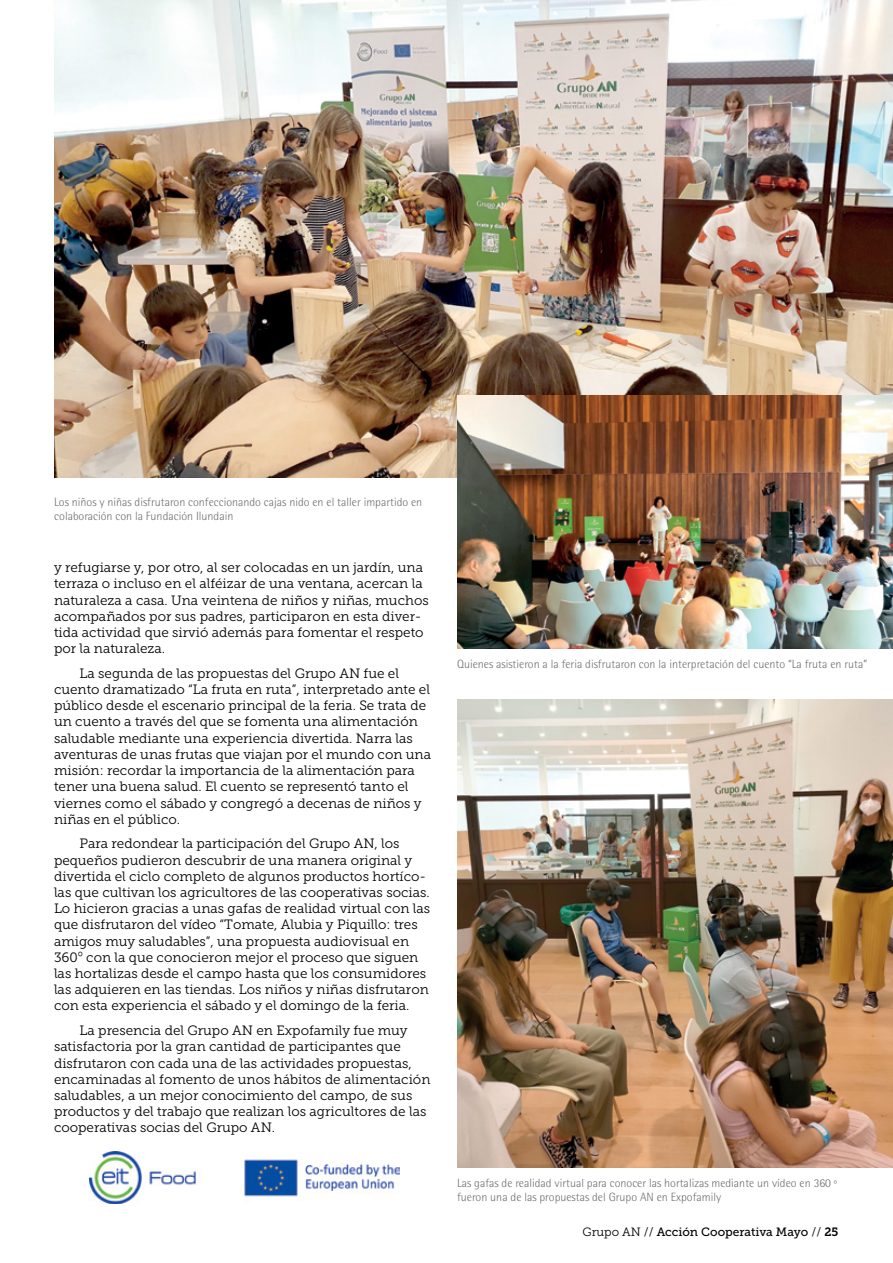
<style>
.page{position:relative;width:893px;height:1263px;background:#fff}
.page>*{position:absolute;margin:0;border:0;box-sizing:border-box;transform-origin:0 0}
.t1{font:13.5px/16.2px "Museo Slab 300";color:#000}
.t2{font:300 12px/14.4px "Rotis Semi Sans";color:#6d6e71}
.t3{font:12px "Museo Slab 500";color:#000}
.s1{font-family:"News Gothic"}
.s2{font-family:"Museo Slab 300"}
.s3{font-family:"Museo Slab 700"}
</style>
<div class="page">
<img style="left:54px;top:0;width:839px;height:478px">
<img style="left:457px;top:395px;width:436px;height:254px">
<img style="left:457px;top:700px;width:436px;height:467px">
<img style="left:90px;top:1151px;width:310px;height:52px">
<p class="t2" style="left:54px;top:494px;width:369px">Los niños y niñas disfrutaron confeccionando cajas nido en el taller impartido en colaboración con la Fundación Ilundain</p>
<p class="t1" style="left:54px;top:559px;width:376px">y refugiarse y, por otro, al ser colocadas en un jardín, una terraza o incluso en el alféizar de una ventana, acercan la naturaleza a casa. Una veintena de niños y niñas, muchos acompañados por sus padres, participaron en esta diver&shy;tida actividad que sirvió además para fomentar el respeto por la naturaleza.</p>
<p class="t1" style="left:54px;top:665px;width:379px;text-indent:26px">La segunda de las propuestas del Grupo AN fue el cuento dramatizado “La fruta en ruta”, interpretado ante el público desde el escenario principal de la feria. Se trata de un cuento a través del que se fomenta una alimentación saludable mediante una experiencia divertida. Narra las aventuras de unas frutas que viajan por el mundo con una misión: recordar la importancia de la alimentación para tener una buena salud. El cuento se representó tanto el viernes como el sábado y congregó a decenas de niños y niñas en el público.</p>
<p class="t1" style="left:54px;top:836px;width:378px;text-indent:26px">Para redondear la participación del Grupo AN, los pequeños pudieron descubrir de una manera original y divertida el ciclo completo de algunos productos hortíco&shy;las que cultivan los agricultores de las cooperativas socias.<br>Lo hicieron gracias a unas gafas de realidad virtual con las que disfrutaron del vídeo “Tomate, Alubia y Piquillo: tres amigos muy saludables”, una propuesta audiovisual en 360<span class="s1">º</span> con la que conocieron mejor el proceso que siguen las hortalizas desde el campo hasta que los consumidores las adquieren en las tiendas. Los niños y niñas disfrutaron con esta experiencia el sábado y el domingo de la feria.</p>
<p class="t1" style="left:54px;top:1022px;width:378px;text-indent:26px">La presencia del Grupo AN en Expofamily fue muy satisfactoria por la gran cantidad de participantes que disfrutaron con cada una de las actividades propuestas, encaminadas al fomento de unos hábitos de alimentación saludables, a un mejor conocimiento del campo, de sus productos y del trabajo que realizan los agricultores de las cooperativas socias del Grupo AN.</p>
<p class="t2" style="left:457px;top:657px;width:412px">Quienes asistieron a la feria disfrutaron con la interpretación del cuento “La fruta en ruta”</p>
<p class="t2" style="left:457px;top:1176px;width:382px">Las gafas de realidad virtual para conocer las hortalizas mediante un vídeo en 360 º fueron una de las propuestas del Grupo AN en Expofamily</p>
<p class="t3" style="left:583px;top:1225px;width:257px"><span class="s2">Grupo AN //</span> Acción Cooperativa Mayo <span class="s2">//</span> <span class="s3">25</span></p>
</div>
